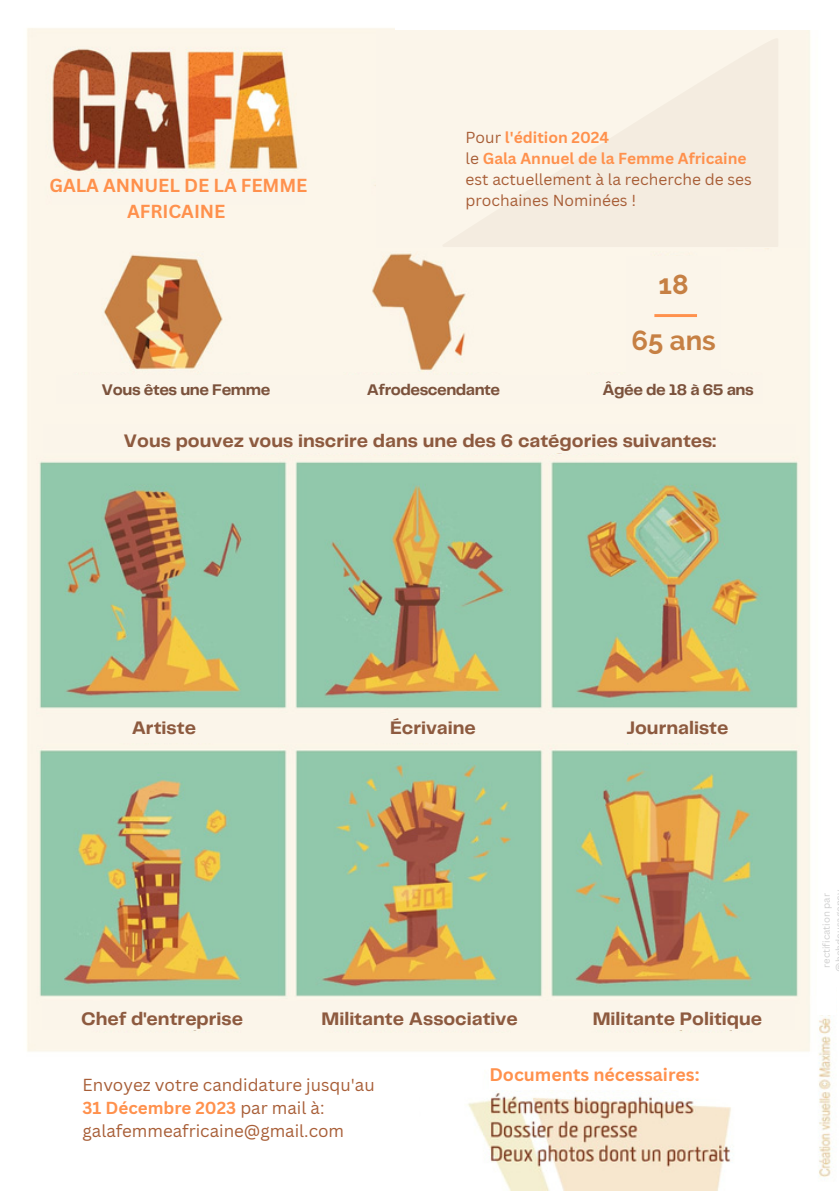
<style>
.page{position:relative;width:839px;height:1191px;background:#fff}
.page>*{position:absolute;margin:0;border:0;box-sizing:border-box;transform-origin:0 0}
.t1{font:700 27.4px "Raleway";color:#c68044}
.t2{font:19.4px "Raleway";color:#8d5a3f}
.t3{font:700 18.8px "Telegraf";color:#8d5a3f}
.t4{font:700 18.4px/25.4px "Canva Sans";letter-spacing:-.005em;color:#ff914d;text-align:center}
.t5{font:700 17.8px "Canva Sans";color:#ff914d}
.t6{font:17px/23.2px "Canva Sans";color:#a85e37}
.t7{font:700 16px "Telegraf";letter-spacing:-.03em;color:#7b523c}
.t8{font:15.6px/21.2px "Canva Sans";color:#a85e37}
.t9{font:700 15.6px "Canva Sans";color:#ff914d}
.t10{font:9.6px "Canva Sans";color:#cfcfcf}
.s1{font-weight:400;color:#a85e37}
.s2{font-weight:700;color:#ff914d}
</style>
<div class="page">
<img style="left:27px;top:28px;width:805px;height:1163px">
<div style="left:817px;top:953px;width:18px;height:62px;background:#fff"></div>
<div style="left:69px;top:1061px;width:350px;height:87px;background:#fff"></div>
<div style="left:52px;top:175px;width:253px;height:30px;background:#fbf5ea"></div>
<div style="left:376px;top:30px;width:429px;height:217px;background:#fbf5ea"></div>
<div style="left:395px;top:0;width:429px;height:30px;background:#fff"></div>
<div style="left:626px;top:256px;width:95px;height:119px;background:#fbf5ea"></div>
<hr style="left:654px;top:314px;width:43px;height:3px;background:#ff914d">
<div style="left:698px;top:369px;width:30px;height:35px;background:#fbf5ea"></div>
<div style="left:43px;top:715px;width:752px;height:28px;background:#fbf5ea"></div>
<div style="left:42px;top:1002px;width:753px;height:28px;background:#fbf5ea"></div>
<div style="left:43px;top:424px;width:753px;height:29px;background:#fbf5ea"></div>
<div style="left:57px;top:375px;width:706px;height:29px;background:#fbf5ea"></div>
<div style="left:489px;top:1061px;width:204px;height:29px;background:#fff"></div>
<p class="t4" style="left:49px;top:172px;width:259px">GALA ANNUEL DE LA FEMME<br>AFRICAINE</p>
<p class="t9" style="left:465px;top:126px;width:145px"><span class="s1">Pour</span> l'édition 2024</p>
<p class="t9" style="left:465px;top:147px;width:282px"><span class="s1">le</span> Gala Annuel de la Femme Africaine</p>
<p class="t8" style="left:465px;top:168px;width:288px">est actuellement à la recherche de ses prochaines Nominées !</p>
<p class="t1" style="left:658px;top:269px;width:32px">18</p>
<p class="t1" style="left:631px;top:324px;width:86px">65 ans</p>
<p class="t2" style="left:661px;top:372px;width:63px">18 65</p>
<p class="t7" style="left:102px;top:383px;width:170px">Vous êtes une Femme</p>
<p class="t7" style="left:367px;top:383px;width:135px">Afrodescendante</p>
<p class="t7" style="left:602px;top:383px;width:153px">Âgée de 18 à 65 ans</p>
<p class="t3" style="left:123px;top:433px;width:594px">Vous pouvez vous inscrire dans une des 6 catégories suivantes:</p>
<p class="t3" style="left:132px;top:720px;width:66px">Artiste</p>
<p class="t3" style="left:390px;top:720px;width:87px">Écrivaine</p>
<p class="t3" style="left:626px;top:720px;width:103px">Journaliste</p>
<p class="t3" style="left:81px;top:1011px;width:163px">Chef d'entreprise</p>
<p class="t3" style="left:321px;top:1011px;width:197px">Militante Associative</p>
<p class="t3" style="left:592px;top:1011px;width:171px">Militante Politique</p>
<p class="t6" style="left:83px;top:1072px;width:294px">Envoyez votre candidature jusqu'au<br><span class="s2">31 Décembre 2023</span> par mail à:</p>
<p class="t6" style="left:83px;top:1119px;width:263px">galafemmeafricaine@gmail.com</p>
<p class="t5" style="left:489px;top:1062px;width:212px">Documents nécessaires:</p>
<p class="t10" style="left:819px;top:968px;width:76px;rotate:-90deg">rectification par</p>
</div>
